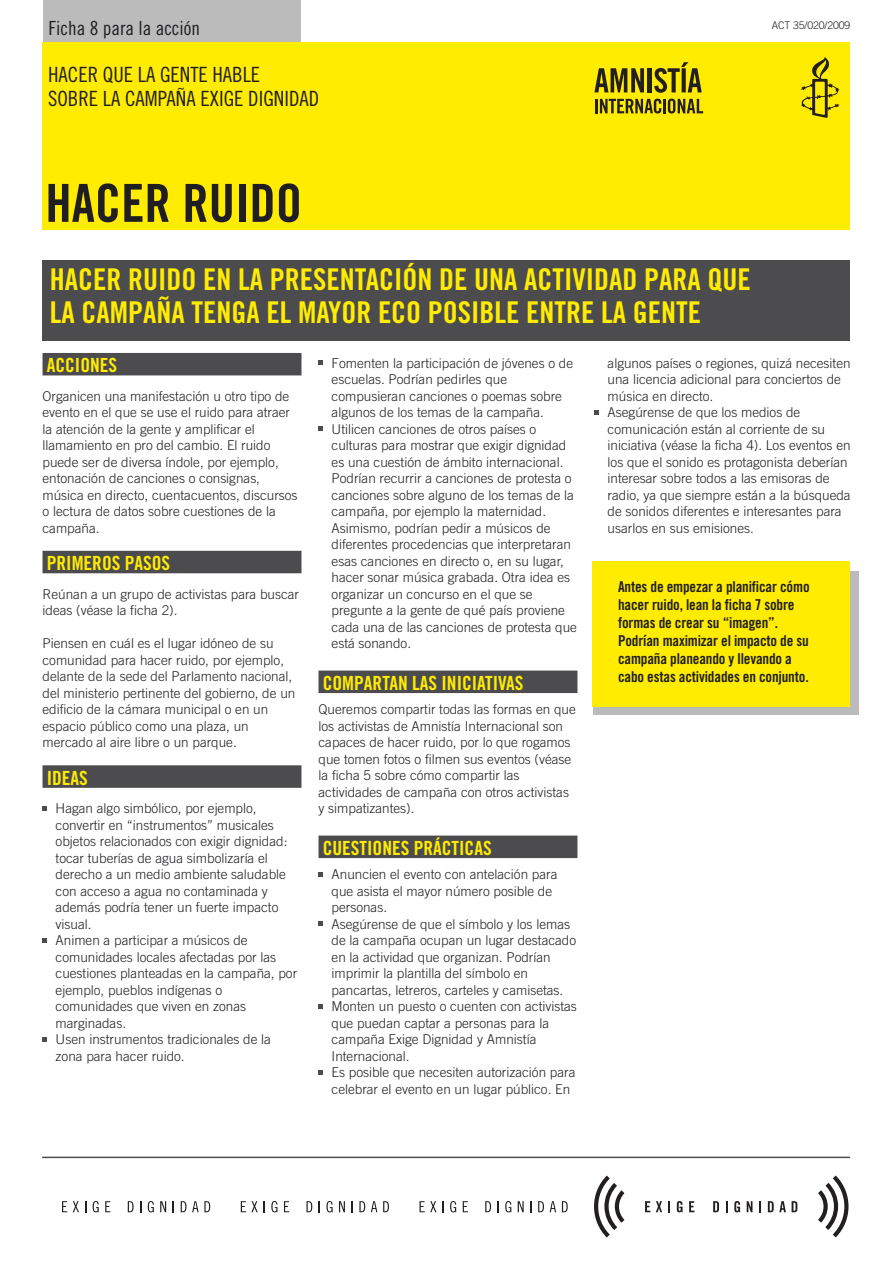
<style>
.page{position:relative;width:893px;height:1263px;background:#fff}
.page>*{position:absolute;margin:0;border:0;box-sizing:border-box;transform-origin:0 0}
.t1{font:52.5px "Amnesty Trade Gothic Bd Cn 20";color:#201e21}
.t2{font:52.5px "Amnesty Trade Gothic Cn 18";color:#201e21}
.t3{font:30px/33px "Trade Gothic Bold Cond Twenty";color:#ffec00}
.t4{font:21px/24px "Amnesty Trade Gothic Cn 18";color:#201e21}
.t5{font:19.5px "Amnesty Trade Gothic Bd Cn 20";color:#ffec00}
.t6{font:19.5px "Amnesty Trade Gothic Cn 18";color:#201e21}
.t7{font:15px/18px "Amnesty Trade Gothic Bd Cn 20";letter-spacing:-.01em;color:#201e21}
.t8{font:300 13.5px/16.5px "Amnesty Trade Gothic";color:#201e21}
.t9{font:300 10.5px "Amnesty Trade Gothic";letter-spacing:-.01em;color:#201e21}
</style>
<div class="page">
<hr style="left:42px;top:1156px;width:808px;height:2px;background:#4c4b4e">
<div style="left:593px;top:571px;width:265px;height:143px;background:#bcbbbc"></div>
<div style="left:592px;top:561px;width:258px;height:146px;background:#ffec00"></div>
<div style="left:43px;top:0;width:257px;height:43px;background:#bcbbbc"></div>
<div style="left:43px;top:43px;width:807px;height:187px;background:#ffec00"></div>
<div style="left:43px;top:260px;width:807px;height:81px;background:#4c4b4e"></div>
<div style="left:43px;top:353px;width:258px;height:22px;background:#4c4b4e"></div>
<div style="left:43px;top:551px;width:258px;height:22px;background:#4c4b4e"></div>
<div style="left:43px;top:765px;width:258px;height:23px;background:#4c4b4e"></div>
<div style="left:318px;top:670px;width:259px;height:23px;background:#4c4b4e"></div>
<div style="left:318px;top:835px;width:259px;height:23px;background:#4c4b4e"></div>
<svg style="left:594px;top:410px;width:5px;height:4px"></svg>
<svg style="left:318px;top:1070px;width:5px;height:4px"></svg>
<svg style="left:318px;top:1004px;width:5px;height:4px"></svg>
<svg style="left:318px;top:922px;width:5px;height:4px"></svg>
<svg style="left:318px;top:872px;width:5px;height:4px"></svg>
<svg style="left:318px;top:427px;width:5px;height:4px"></svg>
<svg style="left:318px;top:361px;width:5px;height:4px"></svg>
<svg style="left:43px;top:1037px;width:4px;height:4px"></svg>
<svg style="left:43px;top:938px;width:4px;height:4px"></svg>
<svg style="left:43px;top:806px;width:4px;height:4px"></svg>
<svg style="left:62px;top:1201px;width:5px;height:11px"></svg>
<svg style="left:73px;top:1201px;width:6px;height:11px"></svg>
<svg style="left:93px;top:1201px;width:6px;height:11px"></svg>
<svg style="left:105px;top:1201px;width:5px;height:11px"></svg>
<svg style="left:128px;top:1201px;width:6px;height:11px"></svg>
<svg style="left:148px;top:1201px;width:6px;height:11px"></svg>
<svg style="left:160px;top:1201px;width:6px;height:11px"></svg>
<svg style="left:181px;top:1201px;width:5px;height:11px"></svg>
<svg style="left:192px;top:1201px;width:18px;height:11px"></svg>
<svg style="left:241px;top:1201px;width:17px;height:11px"></svg>
<svg style="left:271px;top:1201px;width:6px;height:11px"></svg>
<svg style="left:284px;top:1201px;width:5px;height:11px"></svg>
<svg style="left:306px;top:1201px;width:6px;height:11px"></svg>
<svg style="left:326px;top:1201px;width:7px;height:11px"></svg>
<svg style="left:339px;top:1201px;width:6px;height:11px"></svg>
<svg style="left:351px;top:1201px;width:2px;height:11px"></svg>
<svg style="left:359px;top:1201px;width:6px;height:11px"></svg>
<svg style="left:371px;top:1201px;width:6px;height:11px"></svg>
<svg style="left:383px;top:1201px;width:6px;height:11px"></svg>
<svg style="left:419px;top:1201px;width:25px;height:11px"></svg>
<svg style="left:450px;top:1201px;width:6px;height:11px"></svg>
<svg style="left:463px;top:1201px;width:5px;height:11px"></svg>
<svg style="left:485px;top:1201px;width:6px;height:11px"></svg>
<svg style="left:505px;top:1201px;width:6px;height:11px"></svg>
<svg style="left:518px;top:1201px;width:6px;height:11px"></svg>
<svg style="left:538px;top:1201px;width:6px;height:11px"></svg>
<svg style="left:550px;top:1201px;width:6px;height:11px"></svg>
<svg style="left:562px;top:1201px;width:6px;height:11px"></svg>
<svg style="left:645px;top:1201px;width:5px;height:11px"></svg>
<svg style="left:656px;top:1201px;width:6px;height:11px"></svg>
<svg style="left:668px;top:1201px;width:2px;height:11px"></svg>
<svg style="left:677px;top:1201px;width:6px;height:11px"></svg>
<svg style="left:689px;top:1201px;width:5px;height:11px"></svg>
<svg style="left:713px;top:1201px;width:6px;height:11px"></svg>
<svg style="left:726px;top:1201px;width:2px;height:11px"></svg>
<svg style="left:734px;top:1201px;width:6px;height:11px"></svg>
<svg style="left:747px;top:1201px;width:5px;height:11px"></svg>
<svg style="left:759px;top:1201px;width:2px;height:11px"></svg>
<svg style="left:768px;top:1201px;width:18px;height:11px"></svg>
<svg style="left:792px;top:1201px;width:5px;height:11px"></svg>
<svg style="left:594px;top:1175px;width:30px;height:62px"></svg>
<svg style="left:818px;top:1175px;width:30px;height:62px"></svg>
<hr style="left:648px;top:68px;width:4px;height:24px;background:#231f20">
<svg style="left:654px;top:62px;width:48px;height:31px"></svg>
<svg style="left:595px;top:99px;width:66px;height:15px"></svg>
<hr style="left:663px;top:99px;width:3px;height:14px;background:#231f20">
<svg style="left:668px;top:99px;width:35px;height:15px"></svg>
<svg style="left:594px;top:68px;width:50px;height:24px"></svg>
<svg style="left:801px;top:57px;width:38px;height:61px"></svg>
<h3 class="t6" style="left:49px;top:17px;width:52px">Sheet 1</h3>
<h3 class="t4" style="left:48px;top:62px;width:174px">GET PEOPLE TALKI G<br>ABOUT EXIGE DIGNIDAD</h3>
<h3 class="t6" style="left:49px;top:17px;width:153px">Ficha 8 para la acción</h3>
<h3 class="t4" style="left:48px;top:62px;width:273px">HACER QUE LA GENTE HABLE<br>SOBRE LA CAMPAÑA EXIGE DIGNIDAD</h3>
<h1 class="t2" style="left:45px;top:172px;width:223px">TO GO HERE</h1>
<h1 class="t1" style="left:45px;top:171px;width:258px">HACER RUIDO</h1>
<p class="t9" style="left:772px;top:19px;width:80px">ACT 35/020/2009</p>
<h2 class="t3" style="left:50px;top:265px;width:702px">HACER RUIDO EN LA PRESENTACIÓN DE UNA ACTIVIDAD PARA QUE<br>LA CAMPAÑA TENGA EL MAYOR ECO POSIBLE ENTRE LA GENTE</h2>
<h3 class="t5" style="left:47px;top:353px;width:72px">ACCIONES</h3>
<p class="t8" style="left:43px;top:387px;width:257px">Organicen una manifestación u otro tipo de evento en el que se use el ruido para atraer la atención de la gente y amplificar el llamamiento en pro del cambio. El ruido puede ser de diversa índole, por ejemplo, entonación de canciones o consignas, música en directo, cuentacuentos, discursos o lectura de datos sobre cuestiones de la campaña.</p>
<h3 class="t5" style="left:47px;top:551px;width:125px">PRIMEROS PASOS</h3>
<p class="t8" style="left:43px;top:585px;width:258px">Reúnan a un grupo de activistas para buscar ideas (véase la ficha 2).</p>
<p class="t8" style="left:43px;top:635px;width:254px">Piensen en cuál es el lugar idóneo de su comunidad para hacer ruido, por ejemplo, delante de la sede del Parlamento nacional, del ministerio pertinente del gobierno, de un edificio de la cámara municipal o en un espacio público como una plaza, un mercado al aire libre o un parque.</p>
<h3 class="t5" style="left:47px;top:766px;width:43px">IDEAS</h3>
<p class="t8" style="left:56px;top:800px;width:243px">Hagan algo simbólico, por ejemplo, convertir en “instrumentos” musicales objetos relacionados con exigir dignidad: tocar tuberías de agua simbolizaría el derecho a un medio ambiente saludable con acceso a agua no contaminada y además podría tener un fuerte impacto visual.<br>Animen a participar a músicos de comunidades locales afectadas por las cuestiones planteadas en la campaña, por ejemplo, pueblos indígenas o comunidades que viven en zonas marginadas.<br>Usen instrumentos tradicionales de la zona para hacer ruido.</p>
<p class="t8" style="left:608px;top:354px;width:245px">algunos países o regiones, quizá necesiten una licencia adicional para conciertos de música en directo.<br>Asegúrense de que los medios de comunicación están al corriente de su iniciativa (véase la ficha 4). Los eventos en los que el sonido es protagonista deberían interesar sobre todos a las emisoras de radio, ya que siempre están a la búsqueda de sonidos diferentes e interesantes para usarlos en sus emisiones.</p>
<p class="t8" style="left:332px;top:354px;width:247px">Fomenten la participación de jóvenes o de escuelas. Podrían pedirles que compusieran canciones o poemas sobre algunos de los temas de la campaña.<br>Utilicen canciones de otros países o culturas para mostrar que exigir dignidad es una cuestión de ámbito internacional.<br>Podrían recurrir a canciones de protesta o canciones sobre alguno de los temas de la campaña, por ejemplo la maternidad.<br>Asimismo, podrían pedir a músicos de diferentes procedencias que interpretaran esas canciones en directo o, en su lugar, hacer sonar música grabada. Otra idea es organizar un concurso en el que se pregunte a la gente de qué país proviene cada una de las canciones de protesta que está sonando.</p>
<h3 class="t5" style="left:323px;top:671px;width:202px">COMPARTAN LAS INICIATIVAS</h3>
<p class="t8" style="left:318px;top:701px;width:259px">Queremos compartir todas las formas en que los activistas de Amnistía Internacional son capaces de hacer ruido, por lo que rogamos que tomen fotos o filmen sus eventos (véase la ficha 5 sobre cómo compartir las actividades de campaña con otros activistas y simpatizantes).</p>
<h3 class="t5" style="left:323px;top:836px;width:170px">CUESTIONES PRÁCTICAS</h3>
<p class="t8" style="left:332px;top:866px;width:247px">Anuncien el evento con antelación para que asista el mayor número posible de personas.<br>Asegúrense de que el símbolo y los lemas de la campaña ocupan un lugar destacado en la actividad que organizan. Podrían imprimir la plantilla del símbolo en pancartas, letreros, carteles y camisetas.<br>Monten un puesto o cuenten con activistas que puedan captar a personas para la campaña Exige Dignidad y Amnistía Internacional.<br>Es posible que necesiten autorización para celebrar el evento en un lugar público. En</p>
<p class="t7" style="left:618px;top:578px;width:193px">Antes de empezar a planificar cómo hacer ruido, lean la ficha 7 sobre formas de crear su “imagen”.<br>Podrían maximizar el impacto de su campaña planeando y llevando a cabo estas actividades en conjunto.</p>
</div>
